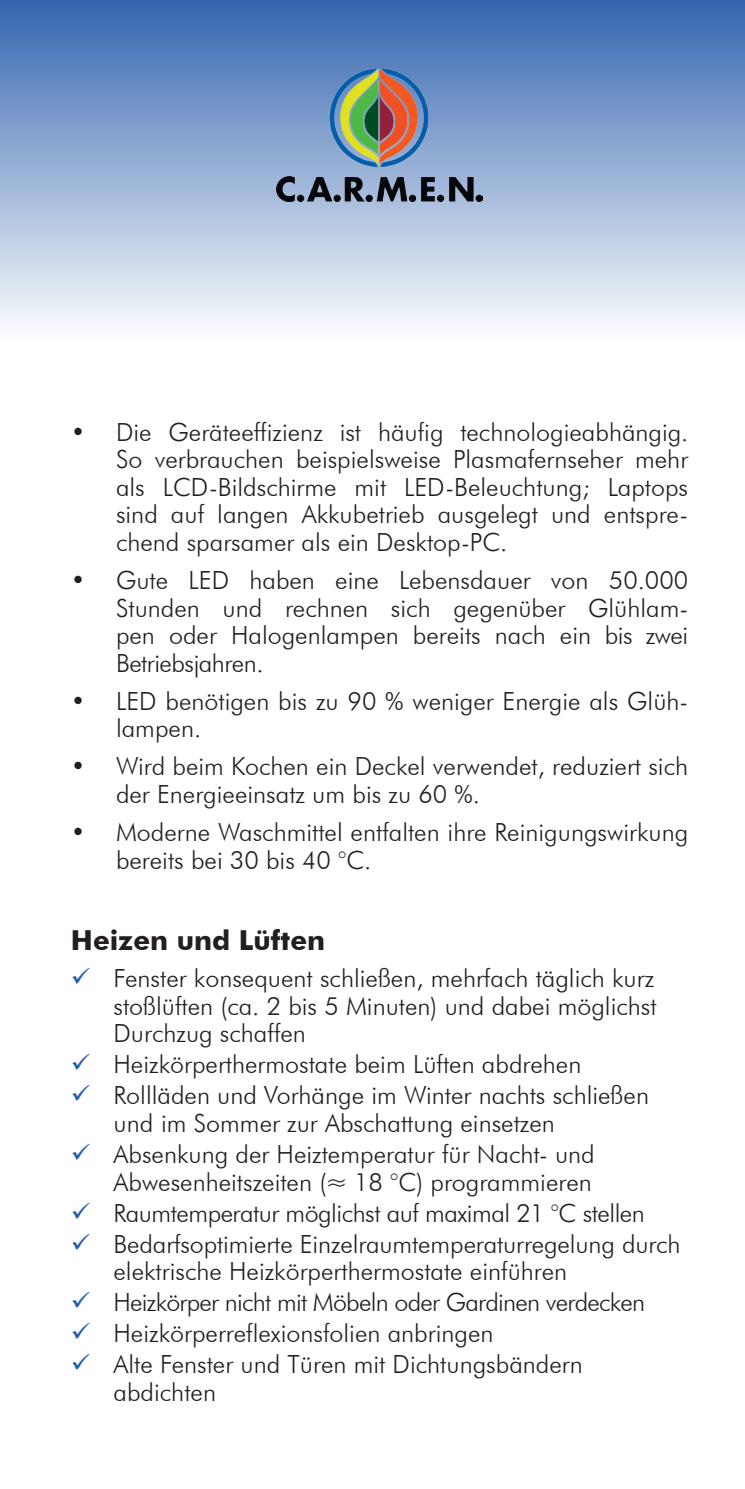
<style>
.page{position:relative;width:745px;height:1489px;background:#fff}
.page>*{position:absolute;margin:0;border:0;box-sizing:border-box;transform-origin:0 0}
.t1{font:700 27.5px "Futura BT";color:#231f20}
.t2{font:300 25px/27.5px "Futura BT";color:#231f20}
.t3{font:300 25px "Futura BT";letter-spacing:-.03em;color:#231f20}
.t4{font:300 25px "Futura BT";letter-spacing:-.02em;color:#231f20}
.s1{color:#285caa}
</style>
<div class="page">
<div style="left:0;top:0;width:744px;height:338px;background:linear-gradient(to bottom,#3465af,#fbfcfd)"></div>
<img style="left:276px;top:68px;width:206px;height:133px">
<p class="t2" style="left:116px;top:418px;width:573px;text-align:justify;text-indent:-45px">• Die Geräteeffizienz ist häufig technologieabhängig.<br>So verbrauchen beispielsweise Plasmafernseher mehr als LCD-Bildschirme mit LED-Beleuchtung; Laptops sind auf langen Akkubetrieb ausgelegt und entspre&shy;chend sparsamer als ein Desktop-PC.</p>
<p class="t2" style="left:116px;top:566px;width:573px;text-align:justify;text-indent:-45px">• Gute LED haben eine Lebensdauer von 50.000<br>Stunden und rechnen sich gegenüber Glühlam&shy;pen oder Halogenlampen bereits nach ein bis zwei Betriebsjahren.</p>
<p class="t2" style="left:116px;top:687px;width:573px;text-indent:-45px">• LED benötigen bis zu 90 % weniger Energie als Glüh&shy;lampen.</p>
<p class="t2" style="left:116px;top:752px;width:573px;text-indent:-45px">• Wird beim Kochen ein Deckel verwendet, reduziert sich der Energieeinsatz um bis zu 60 %.</p>
<p class="t2" style="left:116px;top:818px;width:573px;text-indent:-45px">• Moderne Waschmittel entfalten ihre Reinigungswirkung bereits bei 30 bis 40 °C.</p>
<p class="t1" style="left:71px;top:923px;width:255px">Heizen und Lüften</p>
<p class="t2" style="left:113px;top:964px;width:544px;text-align:justify;text-indent:-43px"><span class="s1">✓</span> Fenster konsequent schließen, mehrfach täglich kurz stoßlüften (ca. 2 bis 5 Minuten) und dabei möglichst Durchzug schaffen</p>
<p class="t2" style="left:71px;top:1050px;width:511px"><span class="s1">✓</span> Heizkörperthermostate beim Lüften abdrehen</p>
<p class="t2" style="left:113px;top:1081px;width:536px;text-indent:-43px"><span class="s1">✓</span> Rollläden und Vorhänge im Winter nachts schließen und im Sommer zur Abschattung einsetzen</p>
<p class="t2" style="left:71px;top:1140px;width:525px;text-align:right"><span class="s1">✓</span> Absenkung der Heiztemperatur für Nacht- und<br>Abwesenheitszeiten (≈ 18 °C) programmieren</p>
<p class="t4" style="left:71px;top:1197px;width:575px"><span class="s1">✓</span> Raumtemperatur möglichst auf maximal 21 °C stellen</p>
<p class="t2" style="left:113px;top:1229px;width:568px;text-indent:-43px"><span class="s1">✓</span> Bedarfsoptimierte Einzelraumtemperaturregelung durch elektrische Heizkörperthermostate einführen</p>
<p class="t3" style="left:71px;top:1286px;width:575px"><span class="s1">✓</span> Heizkörper nicht mit Möbeln oder Gardinen verdecken</p>
<p class="t2" style="left:71px;top:1319px;width:424px"><span class="s1">✓</span> Heizkörperreflexionsfolien anbringen</p>
<p class="t2" style="left:113px;top:1350px;width:470px;text-indent:-43px"><span class="s1">✓</span> Alte Fenster und Türen mit Dichtungsbändern abdichten</p>
</div>
